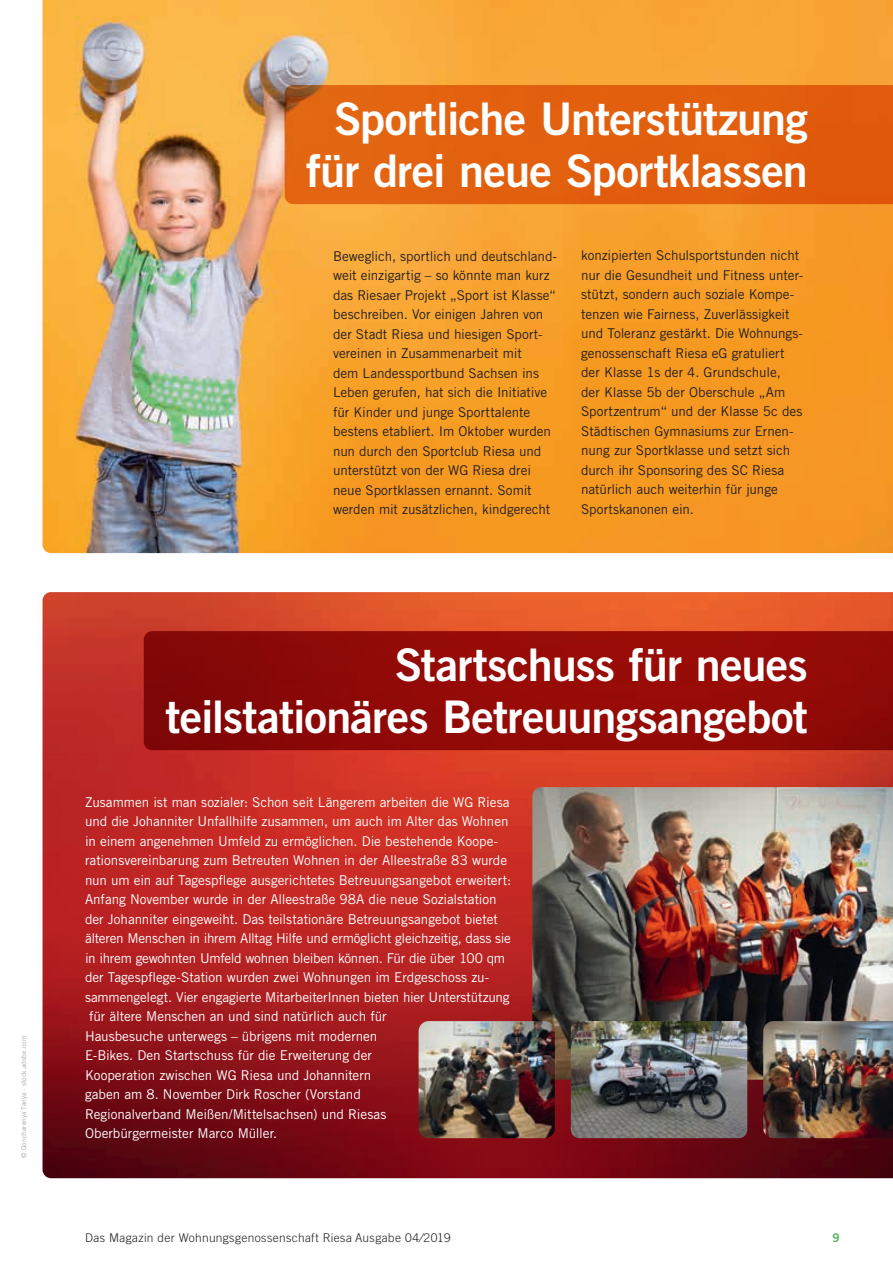
<style>
.page{position:relative;width:893px;height:1263px;background:#fff}
.page>*{position:absolute;margin:0;border:0;box-sizing:border-box;transform-origin:0 0}
.t1{font:45px/52.5px "Trade Gothic LT Std Bd 2";letter-spacing:-.02em;color:#fff;text-align:right}
.t2{font:13.5px/19.5px "Trade Gothic LT Std";letter-spacing:-.005em;color:#231f20}
.t3{font:13.5px "Trade Gothic LT Std";letter-spacing:-.005em;color:#fff}
.t4{font:13.5px "Trade Gothic LT Std";letter-spacing:-.025em;color:#fff}
.t5{font:300 12px "Trade Gothic LT Std";letter-spacing:.025em;color:#231f20}
.t6{font:12px "Trade Gothic LT Std Bd 2";color:#54b35c}
.t7{font:6.75px "Trade Gothic LT Std";letter-spacing:.01em;color:#a8a9ad}
</style>
<div class="page">
<img style="left:43px;top:592px;width:850px;height:586px">
<img style="left:43px;top:0;width:850px;height:553px">
<img style="left:532px;top:787px;width:361px;height:293px">
<img style="left:571px;top:1021px;width:176px;height:117px">
<img style="left:419px;top:1021px;width:136px;height:117px">
<img style="left:763px;top:1021px;width:130px;height:117px">
<div style="left:285px;top:85px;width:608px;height:119px;background:#e25f0e"></div>
<svg style="left:144px;top:631px;width:749px;height:119px;background:#900a06"></svg>
<p class="t7" style="left:20px;top:1158px;width:124px;rotate:-90deg">© Goncharenya Tanya - stock.adobe.com</p>
<h1 class="t1" style="left:306px;top:91px;width:503px">Sportliche Unterstützung für drei neue Sportklassen</h1>
<p class="t2" style="left:333px;top:246px;width:226px">Beweglich, sportlich und deutschland&shy;weit einzigartig – so könnte man kurz das Riesaer Projekt „Sport ist Klasse“ beschreiben. Vor einigen Jahren von der Stadt Riesa und hiesigen Sport&shy;vereinen in Zusammenarbeit mit<br>dem Landessportbund Sachsen ins Leben gerufen, hat sich die Initiative für Kinder und junge Sporttalente bestens etabliert. Im Oktober wurden nun durch den Sportclub Riesa und unterstützt von der WG Riesa drei neue Sportklassen ernannt. Somit werden mit zusätzlichen, kindgerecht</p>
<p class="t2" style="left:581px;top:246px;width:224px">konzipierten Schulsportstunden nicht nur die Gesundheit und Fitness unter&shy;stützt, sondern auch soziale Kompe&shy;tenzen wie Fairness, Zuverlässigkeit und Toleranz gestärkt. Die Wohnungs&shy;genossenschaft Riesa eG gratuliert der Klasse 1s der 4. Grundschule,<br>der Klasse 5b der Oberschule „Am Sportzentrum“ und der Klasse 5c des Städtischen Gymnasiums zur Ernen&shy;nung zur Sportklasse und setzt sich durch ihr Sponsoring des SC Riesa natürlich auch weiterhin für junge Sportskanonen ein.</p>
<h1 class="t1" style="left:166px;top:638px;width:644px">Startschuss für neues teilstationäres Betreuungsangebot</h1>
<p class="t3" style="left:85px;top:794px;width:426px">Zusammen ist man sozialer: Schon seit Längerem arbeiten die WG Riesa</p>
<p class="t3" style="left:85px;top:813px;width:425px">und die Johanniter Unfallhilfe zusammen, um auch im Alter das Wohnen</p>
<p class="t3" style="left:85px;top:833px;width:415px">in einem angenehmen Umfeld zu ermöglichen. Die bestehende Koope-</p>
<p class="t3" style="left:85px;top:852px;width:424px">rationsvereinbarung zum Betreuten Wohnen in der Alleestraße 83 wurde</p>
<p class="t3" style="left:85px;top:872px;width:428px">nun um ein auf Tagespflege ausgerichtetes Betreuungsangebot erweitert:</p>
<p class="t3" style="left:85px;top:891px;width:413px">Anfang November wurde in der Alleestraße 98A die neue Sozialstation</p>
<p class="t3" style="left:85px;top:911px;width:414px">der Johanniter eingeweiht. Das teilstationäre Betreuungsangebot bietet</p>
<p class="t4" style="left:85px;top:930px;width:427px">älteren Menschen in ihrem Alltag Hilfe und ermöglicht gleichzeitig, dass sie</p>
<p class="t4" style="left:85px;top:950px;width:422px">in ihrem gewohnten Umfeld wohnen bleiben können. Für die über 100 qm</p>
<p class="t3" style="left:85px;top:969px;width:406px">der Tagespflege-Station wurden zwei Wohnungen im Erdgeschoss zu-</p>
<p class="t3" style="left:85px;top:989px;width:426px">sammengelegt. Vier engagierte MitarbeiterInnen bieten hier Unterstützung</p>
<p class="t3" style="left:89px;top:1008px;width:299px">für ältere Menschen an und sind natürlich auch für</p>
<p class="t3" style="left:85px;top:1028px;width:294px">Hausbesuche unterwegs – übrigens mit modernen</p>
<p class="t3" style="left:85px;top:1047px;width:288px">E-Bikes. Den Startschuss für die Erweiterung der</p>
<p class="t3" style="left:85px;top:1066px;width:288px">Kooperation zwischen WG Riesa und Johannitern</p>
<p class="t3" style="left:85px;top:1086px;width:277px">gaben am 8. November Dirk Roscher (Vorstand</p>
<p class="t3" style="left:85px;top:1105px;width:303px">Regionalverband Meißen/Mittelsachsen) und Riesas</p>
<p class="t3" style="left:85px;top:1125px;width:194px">Oberbürgermeister Marco Müller.</p>
<p class="t5" style="left:85px;top:1230px;width:367px">Das Magazin der Wohnungsgenossenschaft Riesa Ausgabe 04⁄2019</p>
<p class="t6" style="left:832px;top:1230px;width:9px">9</p>
</div>
